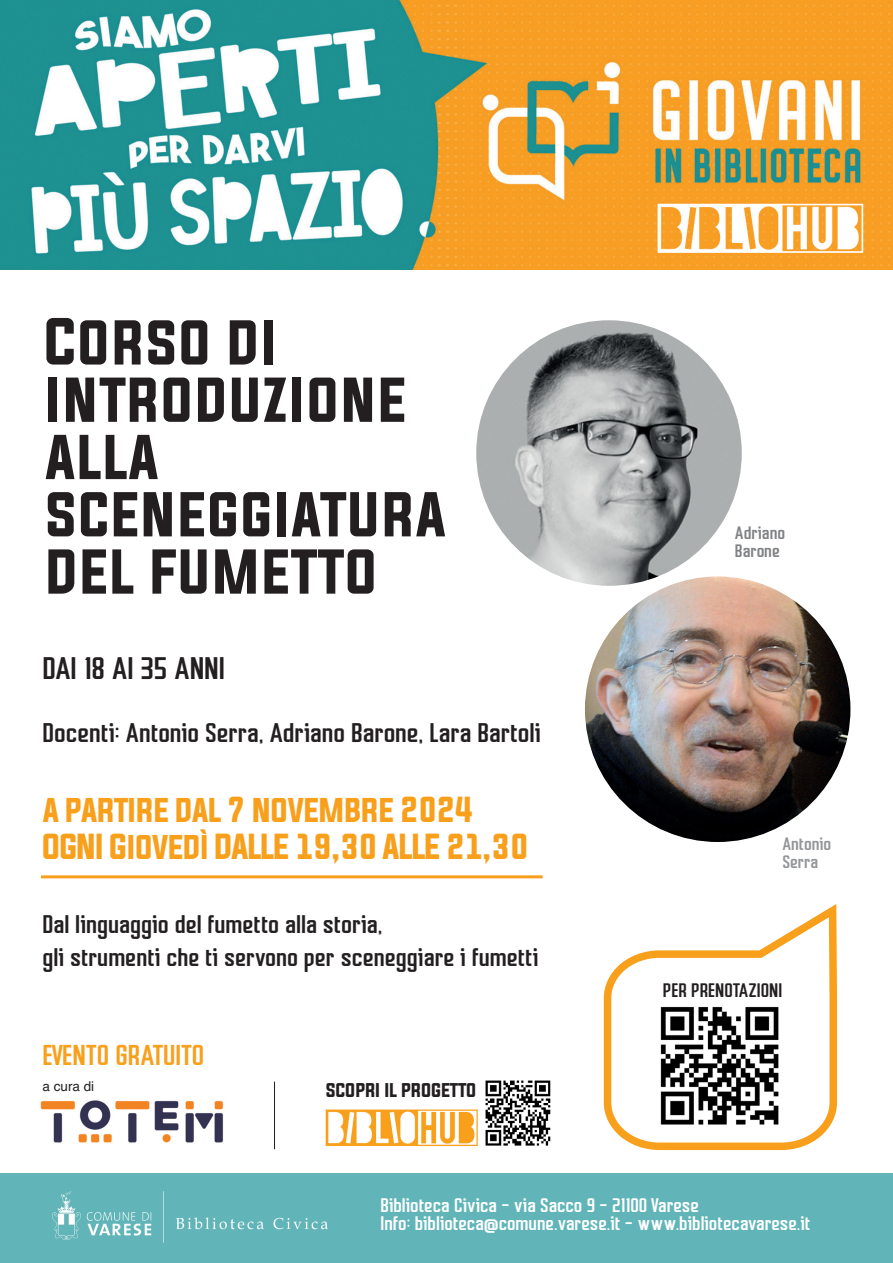
<style>
.page{position:relative;width:893px;height:1263px;background:#fff}
.page>*{position:absolute;margin:0;border:0;box-sizing:border-box;transform-origin:0 0}
.t1{font:56.4px/57.3px "Evogria";color:#231f20}
.t2{font:31.2px "Mudhead";color:#231f20}
.t3{font:30.6px/36.8px "Evogria";letter-spacing:-.04em;color:#f89f1c}
.t4{font:28.8px "Mudhead";color:#f89f1c}
.t5{font:27px "Mudhead";color:#231f20}
.t6{font:25.5px/32.7px "Mudhead";color:#231f20}
.t7{font:19.65px/18px "Mudhead";color:#fff}
.t8{font:19.5px "Mudhead";color:#231f20}
.t9{font:18px/18px "Mudhead";color:#808285}
.t10{font:18px/18px "Mudhead";color:#939598}
.t11{font:16.8px "Evogria";color:#231f20}
.t12{font:13.5px "Helvetica";color:#231f20}
</style>
<div class="page">
<div style="left:0;top:1174px;width:893px;height:89px;background:#61b5b8"></div>
<img style="left:0;top:0;width:893px;height:270px">
<img style="left:654px;top:199px;width:210px;height:57px">
<img style="left:485px;top:1080px;width:66px;height:66px">
<img style="left:53px;top:1192px;width:275px;height:50px">
<hr style="left:41px;top:875px;width:502px;height:3px;background:#f89f1c">
<img style="left:325px;top:1109px;width:153px;height:37px">
<hr style="left:274px;top:1082px;width:1px;height:67px;background:#231f20">
<svg style="left:604px;top:904px;width:233px;height:246px"></svg>
<div style="left:644px;top:1003px;width:152px;height:124px;background:#fff"></div>
<img style="left:660px;top:1006px;width:119px;height:119px">
<img style="left:476px;top:320px;width:266px;height:266px;border-radius:50%">
<img style="left:585px;top:576px;width:265px;height:266px;border-radius:50%">
<img style="left:40px;top:1100px;width:184px;height:43px">
<h1 class="t1" style="left:45px;top:316px;width:403px">CORSO DI<br>INTRODUZIONE<br>ALLA<br>SCENEGGIATURA<br>DEL FUMETTO</h1>
<h2 class="t2" style="left:43px;top:652px;width:184px">DAI 18 AI 35 ANNI</h2>
<h3 class="t5" style="left:43px;top:718px;width:500px">Docenti: Antonio Serra, Adriano Barone, Lara Bartoli</h3>
<h3 class="t3" style="left:43px;top:793px;width:488px">A PARTIRE DAL 7 NOVEMBRE 2024<br>OGNI GIOVEDÌ DALLE 19,30 ALLE 21,30</h3>
<p class="t6" style="left:43px;top:909px;width:497px">Dal linguaggio del fumetto alla storia,<br>gli strumenti che ti servono per sceneggiare i fumetti</p>
<h3 class="t4" style="left:43px;top:1039px;width:163px">EVENTO GRATUITO</h3>
<p class="t12" style="left:43px;top:1078px;width:53px">a cura di</p>
<p class="t11" style="left:326px;top:1082px;width:152px">SCOPRI IL PROGETTO</p>
<p class="t9" style="left:735px;top:524px;width:52px">Adriano<br>Barone</p>
<p class="t10" style="left:782px;top:835px;width:50px">Antonio<br>Serra</p>
<p class="t8" style="left:663px;top:980px;width:121px">PER PRENOTAZIONI</p>
<p class="t7" style="left:381px;top:1197px;width:432px">Biblioteca Civica - via Sacco 9 - 21100 Varese<br>Info: biblioteca@comune.varese.it - www.bibliotecavarese.it</p>
</div>
